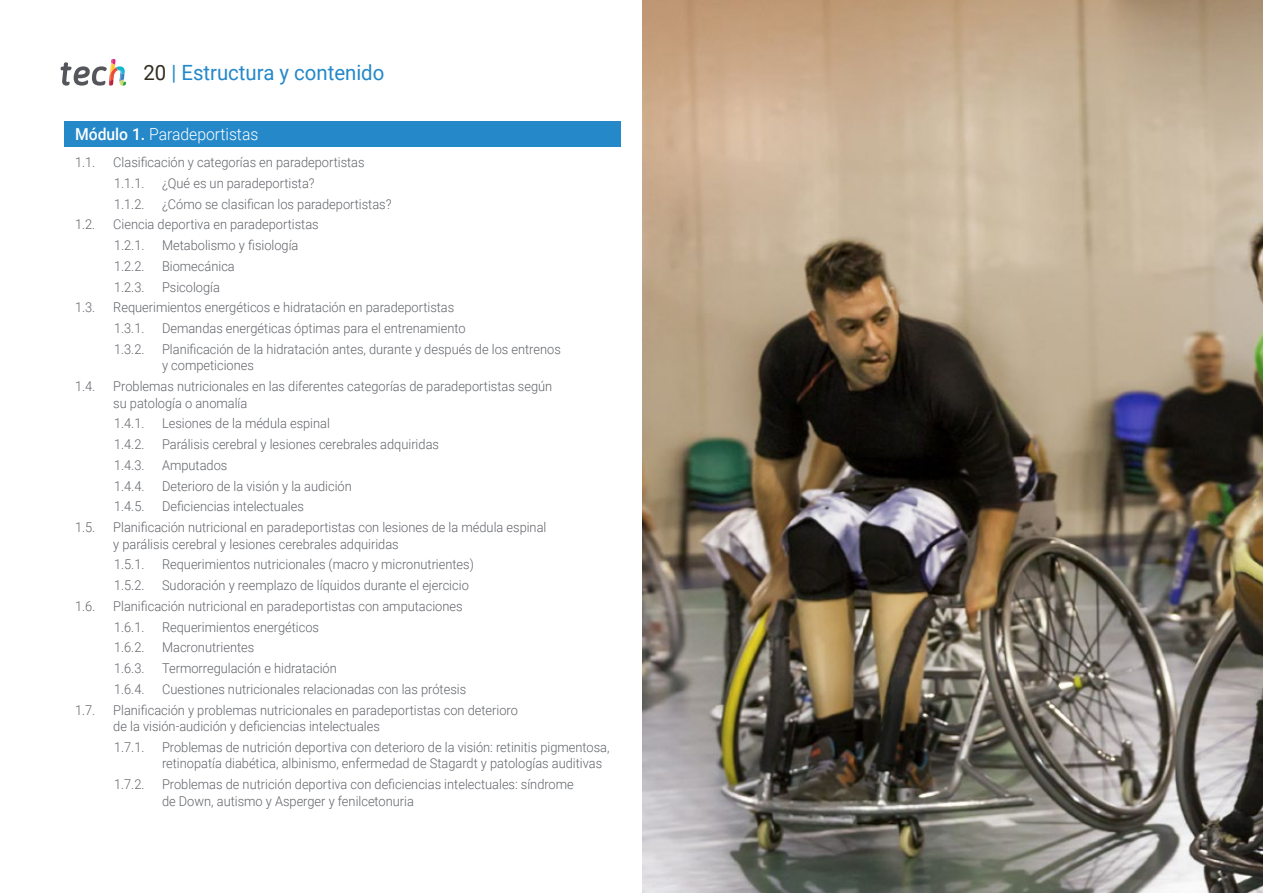
<style>
.page{position:relative;width:1263px;height:893px;background:#fff}
.page>*{position:absolute;margin:0;border:0;box-sizing:border-box;transform-origin:0 0}
.t1{font:21px "Roboto";color:#2488c9}
.t2{font:300 16.5px "Roboto";color:#fff;scale:.95 1}
.t3{font:300 13.5px/16.5px "Roboto";color:#61646a;scale:.95 1}
.s1{color:#312e20}
.s2{font-weight:500}
</style>
<div class="page">
<div style="left:64px;top:121px;width:557px;height:25px;background:#2488c9"></div>
<img style="left:642px;top:0;width:621px;height:893px">
<svg style="left:61px;top:59px;width:65px;height:27px"></svg>
<h1 class="t1" style="left:144px;top:57px;width:242px"><span class="s1">20</span> | Estructura y contenido</h1>
<p class="t2" style="left:75px;top:123px;width:194px"><span class="s2">Módulo 1.</span> Paradeportistas</p>
<p class="t3" style="left:75px;top:154px;width:23px">1.1.</p>
<p class="t3" style="left:113px;top:151px;width:266px;line-height:20.7px">Clasificación y categorías en paradeportistas<br>1.1.1.</p>
<p class="t3" style="left:162px;top:174px;width:162px">¿Qué es un paradeportista?</p>
<p class="t3" style="left:114px;top:195px;width:34px">1.1.2.</p>
<p class="t3" style="left:162px;top:195px;width:243px">¿Cómo se clasifican los paradeportistas?</p>
<p class="t3" style="left:75px;top:216px;width:23px">1.2.</p>
<p class="t3" style="left:113px;top:214px;width:218px;line-height:20.7px">Ciencia deportiva en paradeportistas<br>1.2.1.</p>
<p class="t3" style="left:162px;top:237px;width:145px">Metabolismo y fisiología</p>
<p class="t3" style="left:114px;top:257px;width:34px">1.2.2.</p>
<p class="t3" style="left:162px;top:257px;width:78px">Biomecánica</p>
<p class="t3" style="left:114px;top:278px;width:34px">1.2.3.</p>
<p class="t3" style="left:162px;top:278px;width:63px">Psicología</p>
<p class="t3" style="left:75px;top:299px;width:23px">1.3.</p>
<p class="t3" style="left:113px;top:297px;width:360px;line-height:20.7px">Requerimientos energéticos e hidratación en paradeportistas<br>1.3.1.</p>
<p class="t3" style="left:162px;top:320px;width:321px">Demandas energéticas óptimas para el entrenamiento</p>
<p class="t3" style="left:114px;top:340px;width:34px">1.3.2.</p>
<p class="t3" style="left:162px;top:340px;width:421px">Planificación de la hidratación antes, durante y después de los entrenos y competiciones</p>
<p class="t3" style="left:75px;top:378px;width:23px">1.4.</p>
<p class="t3" style="left:113px;top:378px;width:464px">Problemas nutricionales en las diferentes categorías de paradeportistas según su patología o anomalía</p>
<p class="t3" style="left:114px;top:415px;width:34px">1.4.1.</p>
<p class="t3" style="left:162px;top:415px;width:178px">Lesiones de la médula espinal</p>
<p class="t3" style="left:114px;top:436px;width:34px">1.4.2.</p>
<p class="t3" style="left:162px;top:436px;width:293px">Parálisis cerebral y lesiones cerebrales adquiridas</p>
<p class="t3" style="left:114px;top:456px;width:34px">1.4.3.</p>
<p class="t3" style="left:162px;top:456px;width:70px">Amputados</p>
<p class="t3" style="left:114px;top:477px;width:34px">1.4.4.</p>
<p class="t3" style="left:162px;top:477px;width:201px">Deterioro de la visión y la audición</p>
<p class="t3" style="left:114px;top:498px;width:34px">1.4.5.</p>
<p class="t3" style="left:162px;top:498px;width:151px">Deficiencias intelectuales</p>
<p class="t3" style="left:75px;top:519px;width:23px">1.5.</p>
<p class="t3" style="left:113px;top:519px;width:457px">Planificación nutricional en paradeportistas con lesiones de la médula espinal y parálisis cerebral y lesiones cerebrales adquiridas</p>
<p class="t3" style="left:114px;top:556px;width:34px">1.5.1.</p>
<p class="t3" style="left:162px;top:556px;width:330px">Requerimientos nutricionales (macro y micronutrientes)</p>
<p class="t3" style="left:114px;top:577px;width:34px">1.5.2.</p>
<p class="t3" style="left:162px;top:577px;width:324px">Sudoración y reemplazo de líquidos durante el ejercicio</p>
<p class="t3" style="left:75px;top:597px;width:23px">1.6.</p>
<p class="t3" style="left:113px;top:595px;width:369px;line-height:20.7px">Planificación nutricional en paradeportistas con amputaciones<br>1.6.1.</p>
<p class="t3" style="left:162px;top:618px;width:167px">Requerimientos energéticos</p>
<p class="t3" style="left:114px;top:639px;width:34px">1.6.2.</p>
<p class="t3" style="left:162px;top:639px;width:99px">Macronutrientes</p>
<p class="t3" style="left:114px;top:660px;width:34px">1.6.3.</p>
<p class="t3" style="left:162px;top:660px;width:186px">Termorregulación e hidratación</p>
<p class="t3" style="left:114px;top:680px;width:34px">1.6.4.</p>
<p class="t3" style="left:162px;top:680px;width:322px">Cuestiones nutricionales relacionadas con las prótesis</p>
<p class="t3" style="left:75px;top:701px;width:23px">1.7.</p>
<p class="t3" style="left:113px;top:701px;width:427px">Planificación y problemas nutricionales en paradeportistas con deterioro de la visión-audición y deficiencias intelectuales</p>
<p class="t3" style="left:114px;top:738px;width:34px">1.7.1.</p>
<p class="t3" style="left:162px;top:738px;width:473px">Problemas de nutrición deportiva con deterioro de la visión: retinitis pigmentosa, retinopatía diabética, albinismo, enfermedad de Stagardt y patologías auditivas</p>
<p class="t3" style="left:114px;top:776px;width:34px">1.7.2.</p>
<p class="t3" style="left:162px;top:776px;width:435px">Problemas de nutrición deportiva con deficiencias intelectuales: síndrome de Down, autismo y Asperger y fenilcetonuria</p>
</div>
